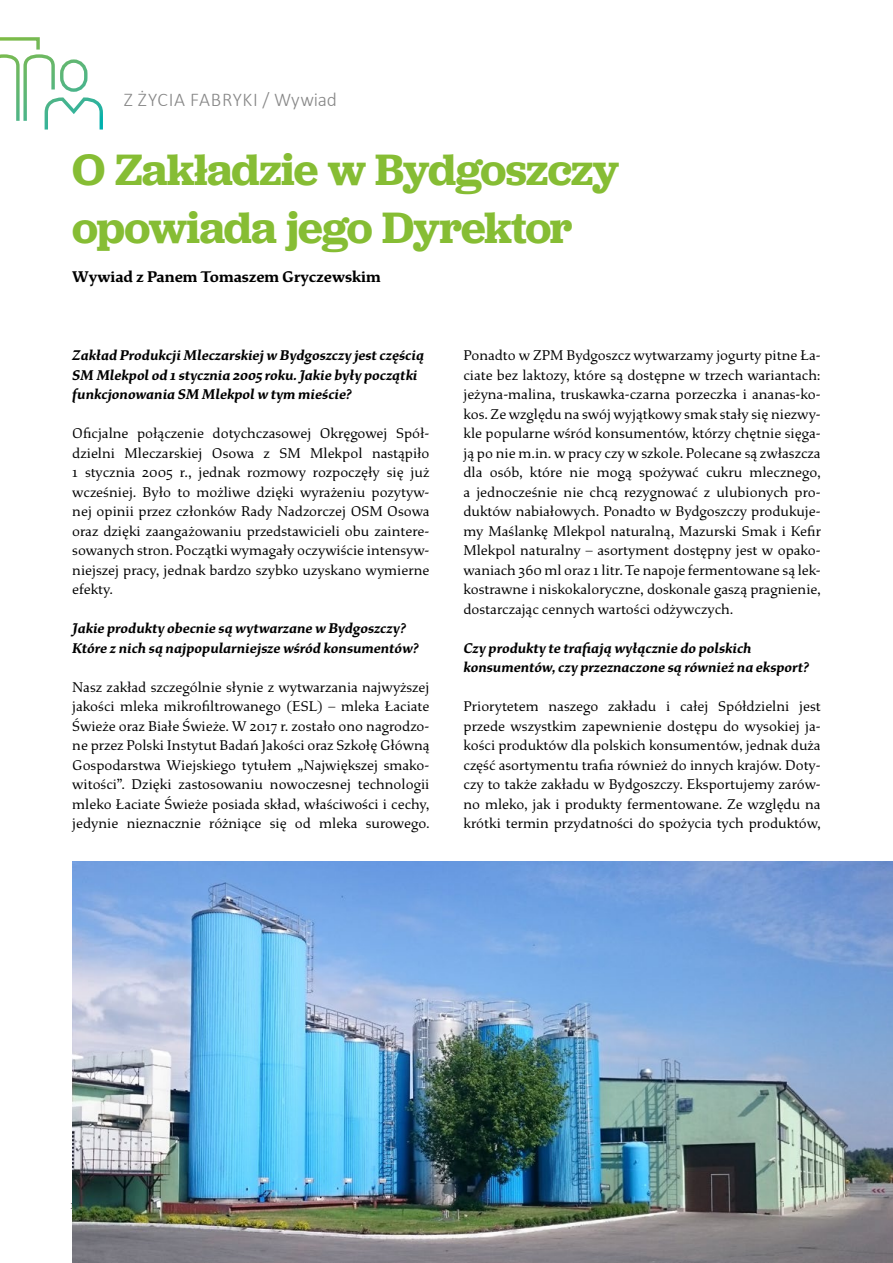
<style>
.page{position:relative;width:893px;height:1263px;background:#fff}
.page>*{position:absolute;margin:0;border:0;box-sizing:border-box;transform-origin:0 0}
.t1{font:600 45.75px/58.5px "Jubilat";letter-spacing:-.02em;color:#86bd34}
.t2{font:300 19.5px "Calibri";letter-spacing:.025em;color:#878787}
.t3{font:700 16.5px "Study";color:#000}
.t4{font:15px/19.5px "Study";color:#000;text-align:justify}
.t5{font:italic 700 15px/19.5px "Study";color:#000}
.t6{font:12px "Study";color:#000}
</style>
<div class="page">
<svg style="left:0;top:37px;width:103px;height:93px"></svg>
<img style="left:72px;top:861px;width:821px;height:402px">
<h2 class="t2" style="left:124px;top:88px;width:215px">Z ŻYCIA FABRYKI / Wywiad</h2>
<h1 class="t1" style="left:72px;top:139px;width:548px">O Zakładzie w Bydgoszczy opowiada jego Dyrektor</h1>
<p class="t3" style="left:72px;top:267px;width:310px">Wywiad z Panem Tomaszem Gryczewskim</p>
<p class="t5" style="left:72px;top:346px;width:353px">Zakład Produkcji Mleczarskiej w Bydgoszczy jest częścią<br>SM Mlekpol od 1 stycznia 2005 roku. Jakie były początki funkcjonowania SM Mlekpol w tym mieście?</p>
<p class="t4" style="left:72px;top:424px;width:359px">Oficjalne połączenie dotychczasowej Okręgowej Spół&shy;dzielni Mleczarskiej Osowa z SM Mlekpol nastąpiło 1 stycznia 2005 r., jednak rozmowy rozpoczęły się już wcześniej. Było to możliwe dzięki wyrażeniu pozytyw&shy;nej opinii przez członków Rady Nadzorczej OSM Osowa oraz dzięki zaangażowaniu przedstawicieli obu zaintere&shy;sowanych stron. Początki wymagały oczywiście intensyw&shy;niejszej pracy, jednak bardzo szybko uzyskano wymierne efekty.</p>
<p class="t5" style="left:72px;top:619px;width:348px">Jakie produkty obecnie są wytwarzane w Bydgoszczy?<br>Które z nich są najpopularniejsze wśród konsumentów?</p>
<p class="t4" style="left:72px;top:677px;width:359px">Nasz zakład szczególnie słynie z wytwarzania najwyższej jakości mleka mikrofiltrowanego (ESL) – mleka Łaciate Świeże oraz Białe Świeże. W 2017 r. zostało ono nagrodzo&shy;ne przez Polski Instytut Badań Jakości oraz Szkołę Główną Gospodarstwa Wiejskiego tytułem „Największej smako&shy;witości”. Dzięki zastosowaniu nowoczesnej technologii mleko Łaciate Świeże posiada skład, właściwości i cechy, jedynie nieznacznie różniące się od mleka surowego.</p>
<p class="t4" style="left:463px;top:346px;width:359px">Ponadto w ZPM Bydgoszcz wytwarzamy jogurty pitne Ła&shy;ciate bez laktozy, które są dostępne w trzech wariantach: jeżyna-malina, truskawka-czarna porzeczka i ananas-ko&shy;kos. Ze względu na swój wyjątkowy smak stały się niezwy&shy;kle popularne wśród konsumentów, którzy chętnie sięga&shy;ją po nie m.in. w pracy czy w szkole. Polecane są zwłaszcza dla osób, które nie mogą spożywać cukru mlecznego, a jednocześnie nie chcą rezygnować z ulubionych pro&shy;duktów nabiałowych. Ponadto w Bydgoszczy produkuje&shy;my Maślankę Mlekpol naturalną, Mazurski Smak i Kefir Mlekpol naturalny – asortyment dostępny jest w opako&shy;waniach 360 ml oraz 1 litr. Te napoje fermentowane są lek&shy;kostrawne i niskokaloryczne, doskonale gaszą pragnienie, dostarczając cennych wartości odżywczych.</p>
<p class="t5" style="left:463px;top:638px;width:347px">Czy produkty te trafiają wyłącznie do polskich konsumentów, czy przeznaczone są również na eksport?</p>
<p class="t4" style="left:463px;top:697px;width:359px">Priorytetem naszego zakładu i całej Spółdzielni jest przede wszystkim zapewnienie dostępu do wysokiej ja&shy;kości produktów dla polskich konsumentów, jednak duża część asortymentu trafia również do innych krajów. Doty&shy;czy to także zakładu w Bydgoszczy. Eksportujemy zarów&shy;no mleko, jak i produkty fermentowane. Ze względu na krótki termin przydatności do spożycia tych produktów,</p>
<p class="t6" style="left:71px;top:1198px;width:12px">14</p>
</div>
